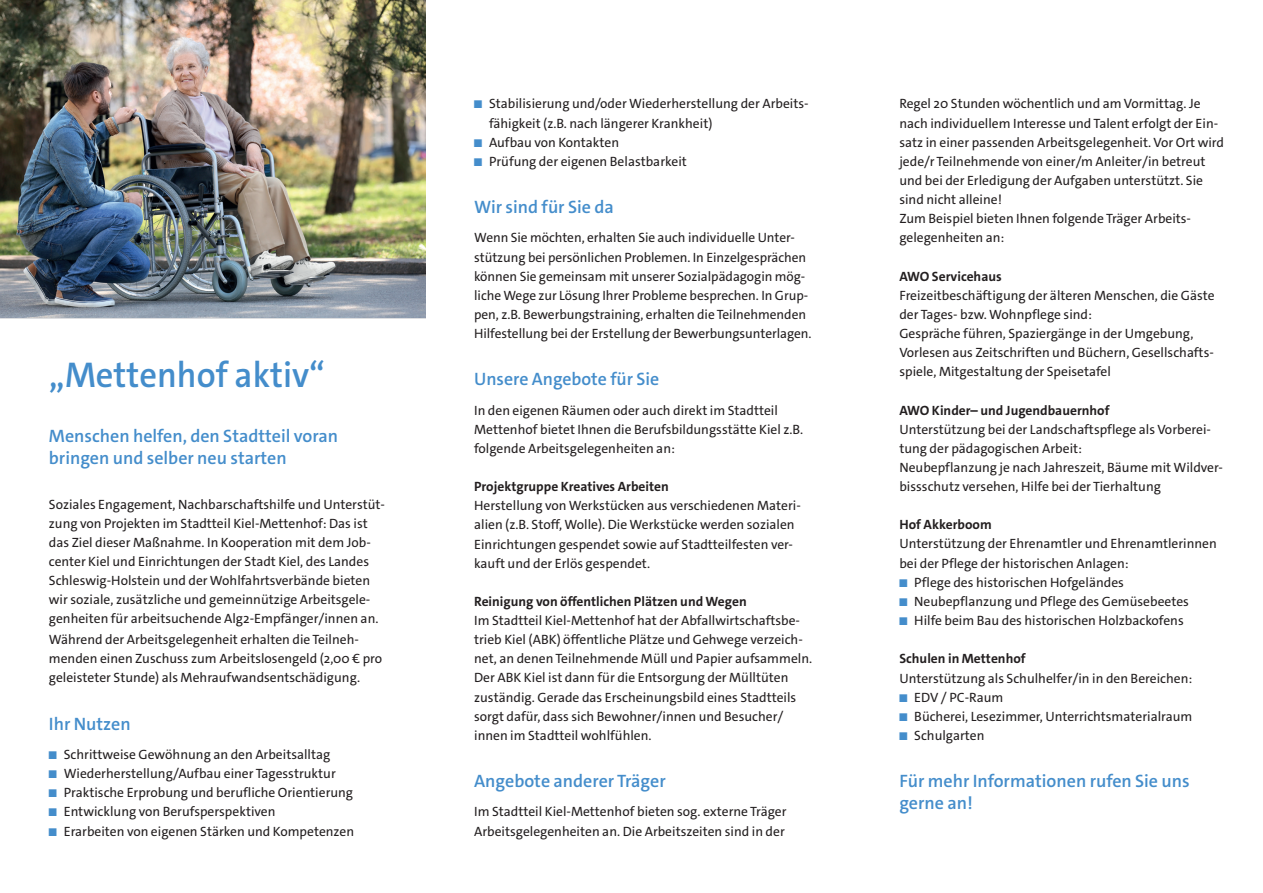
<style>
.page{position:relative;width:1263px;height:893px;background:#fff}
.page>*{position:absolute;margin:0;border:0;box-sizing:border-box;transform-origin:0 0}
.t1{font:600 36px "The Sans C4 s";color:#448dcb;scale:.96 1}
.t2{font:600 18px/21.6px "The Sans C4 s";color:#448dcb}
.t3{font:13.5px/19.2px "The Sans C4 s";color:#231f20}
.t4{font:700 13.5px "The Sans C4 s";color:#231f20}
.s1{font-size:11.4px;color:#448dcb}
</style>
<div class="page">
<img style="left:0;top:0;width:425px;height:318px">
<h1 class="t1" style="left:49px;top:352px;width:289px">„Mettenhof aktiv“</h1>
<h2 class="t2" style="left:49px;top:426px;width:291px">Menschen helfen, den Stadtteil voran bringen und selber neu starten</h2>
<p class="t3" style="left:49px;top:495px;width:337px">Soziales Engagement, Nachbarschaftshilfe und Unterstüt&shy;zung von Projekten im Stadtteil Kiel-Mettenhof: Das ist das Ziel dieser Maßnahme. In Kooperation mit dem Job&shy;center Kiel und Einrichtungen der Stadt Kiel, des Landes Schleswig-Holstein und der Wohlfahrtsverbände bieten wir soziale, zusätzliche und gemeinnützige Arbeitsgele&shy;genheiten für arbeitsuchende Alg2-Empfänger/innen an.</p>
<p class="t3" style="left:49px;top:630px;width:335px">Während der Arbeitsgelegenheit erhalten die Teilneh&shy;menden einen Zuschuss zum Arbeitslosengeld (2,00 € pro geleisteter Stunde) als Mehraufwandsentschädigung.</p>
<h2 class="t2" style="left:49px;top:713px;width:83px">Ihr Nutzen</h2>
<p class="t3" style="left:49px;top:745px;width:283px"><span class="s1">■</span> Schrittweise Gewöhnung an den Arbeitsalltag</p>
<p class="t3" style="left:49px;top:764px;width:288px"><span class="s1">■</span> Wiederherstellung/Aufbau einer Tagesstruktur</p>
<p class="t3" style="left:49px;top:783px;width:306px"><span class="s1">■</span> Praktische Erprobung und berufliche Orientierung</p>
<p class="t3" style="left:49px;top:802px;width:228px"><span class="s1">■</span> Entwicklung von Berufsperspektiven</p>
<p class="t3" style="left:49px;top:821px;width:307px"><span class="s1">■</span> Erarbeiten von eigenen Stärken und Kompetenzen</p>
<p class="t3" style="left:489px;top:94px;width:321px;text-indent:-15px"><span class="s1">■</span> Stabilisierung und/oder Wiederherstellung der Arbeits&shy;fähigkeit (z.B. nach längerer Krankheit)</p>
<p class="t3" style="left:474px;top:133px;width:147px"><span class="s1">■</span> Aufbau von Kontakten</p>
<p class="t3" style="left:474px;top:152px;width:214px"><span class="s1">■</span> Prüfung der eigenen Belastbarkeit</p>
<h2 class="t2" style="left:474px;top:196px;width:141px">Wir sind für Sie da</h2>
<p class="t3" style="left:474px;top:228px;width:339px">Wenn Sie möchten, erhalten Sie auch individuelle Unter&shy;stützung bei persönlichen Problemen. In Einzelgesprächen können Sie gemeinsam mit unserer Sozialpädagogin mög&shy;liche Wege zur Lösung Ihrer Probleme besprechen. In Grup&shy;pen, z.B. Bewerbungstraining, erhalten die Teilnehmenden Hilfestellung bei der Erstellung der Bewerbungsunterlagen.</p>
<h2 class="t2" style="left:474px;top:368px;width:187px">Unsere Angebote für Sie</h2>
<p class="t3" style="left:474px;top:401px;width:330px">In den eigenen Räumen oder auch direkt im Stadtteil<br>Mettenhof bietet Ihnen die Berufsbildungsstätte Kiel z.B. folgende Arbeitsgelegenheiten an:</p>
<p class="t4" style="left:474px;top:478px;width:196px">Projektgruppe Kreatives Arbeiten</p>
<p class="t3" style="left:474px;top:496px;width:328px">Herstellung von Werkstücken aus verschiedenen Materi&shy;alien (z.B. Stoff, Wolle). Die Werkstücke werden sozialen Einrichtungen gespendet sowie auf Stadtteilfesten ver&shy;kauft und der Erlös gespendet.</p>
<p class="t4" style="left:474px;top:593px;width:274px">Reinigung von öffentlichen Plätzen und Wegen</p>
<p class="t3" style="left:474px;top:611px;width:340px">Im Stadtteil Kiel-Mettenhof hat der Abfallwirtschaftsbe&shy;trieb Kiel (ABK) öffentliche Plätze und Gehwege verzeich&shy;net, an denen Teilnehmende Müll und Papier aufsammeln.<br>Der ABK Kiel ist dann für die Entsorgung der Mülltüten zuständig. Gerade das Erscheinungsbild eines Stadtteils sorgt dafür, dass sich Bewohner/innen und Besucher/ innen im Stadtteil wohlfühlen.</p>
<h2 class="t2" style="left:474px;top:770px;width:193px">Angebote anderer Träger</h2>
<p class="t3" style="left:474px;top:802px;width:314px">Im Stadtteil Kiel-Mettenhof bieten sog. externe Träger<br>Arbeitsgelegenheiten an. Die Arbeitszeiten sind in der</p>
<p class="t3" style="left:899px;top:94px;width:326px">Regel 20 Stunden wöchentlich und am Vormittag. Je nach individuellem Interesse und Talent erfolgt der Ein&shy;satz in einer passenden Arbeitsgelegenheit. Vor Ort wird jede/r Teilnehmende von einer/m Anleiter/in betreut und bei der Erledigung der Aufgaben unterstützt. Sie sind nicht alleine!<br>Zum Beispiel bieten Ihnen folgende Träger Arbeits&shy;gelegenheiten an:</p>
<p class="t4" style="left:899px;top:267px;width:104px">AWO Servicehaus</p>
<p class="t3" style="left:899px;top:286px;width:317px">Freizeitbeschäftigung der älteren Menschen, die Gäste der Tages- bzw. Wohnpflege sind:<br>Gespräche führen, Spaziergänge in der Umgebung, Vorlesen aus Zeitschriften und Büchern, Gesellschafts&shy;spiele, Mitgestaltung der Speisetafel</p>
<p class="t4" style="left:899px;top:401px;width:212px">AWO Kinder– und Jugendbauernhof</p>
<p class="t3" style="left:899px;top:420px;width:325px">Unterstützung bei der Landschaftspflege als Vorberei&shy;tung der pädagogischen Arbeit:<br>Neubepflanzung je nach Jahreszeit, Bäume mit Wildver&shy;bissschutz versehen, Hilfe bei der Tierhaltung</p>
<p class="t4" style="left:899px;top:516px;width:94px">Hof Akkerboom</p>
<p class="t3" style="left:899px;top:534px;width:319px">Unterstützung der Ehrenamtler und Ehrenamtlerinnen bei der Pflege der historischen Anlagen:</p>
<p class="t3" style="left:899px;top:573px;width:226px"><span class="s1">■</span> Pflege des historischen Hofgeländes</p>
<p class="t3" style="left:899px;top:592px;width:291px"><span class="s1">■</span> Neubepflanzung und Pflege des Gemüsebeetes</p>
<p class="t3" style="left:899px;top:611px;width:286px"><span class="s1">■</span> Hilfe beim Bau des historischen Holzbackofens</p>
<p class="t4" style="left:899px;top:650px;width:128px">Schulen in Mettenhof</p>
<p class="t3" style="left:899px;top:668px;width:294px">Unterstützung als Schulhelfer/in in den Bereichen:</p>
<p class="t3" style="left:899px;top:688px;width:105px"><span class="s1">■</span> EDV / PC-Raum</p>
<p class="t3" style="left:899px;top:707px;width:294px"><span class="s1">■</span> Bücherei, Lesezimmer, Unterrichtsmaterialraum</p>
<p class="t3" style="left:899px;top:726px;width:87px"><span class="s1">■</span> Schulgarten</p>
<h2 class="t2" style="left:899px;top:770px;width:292px">Für mehr Informationen rufen Sie uns gerne an!</h2>
</div>
